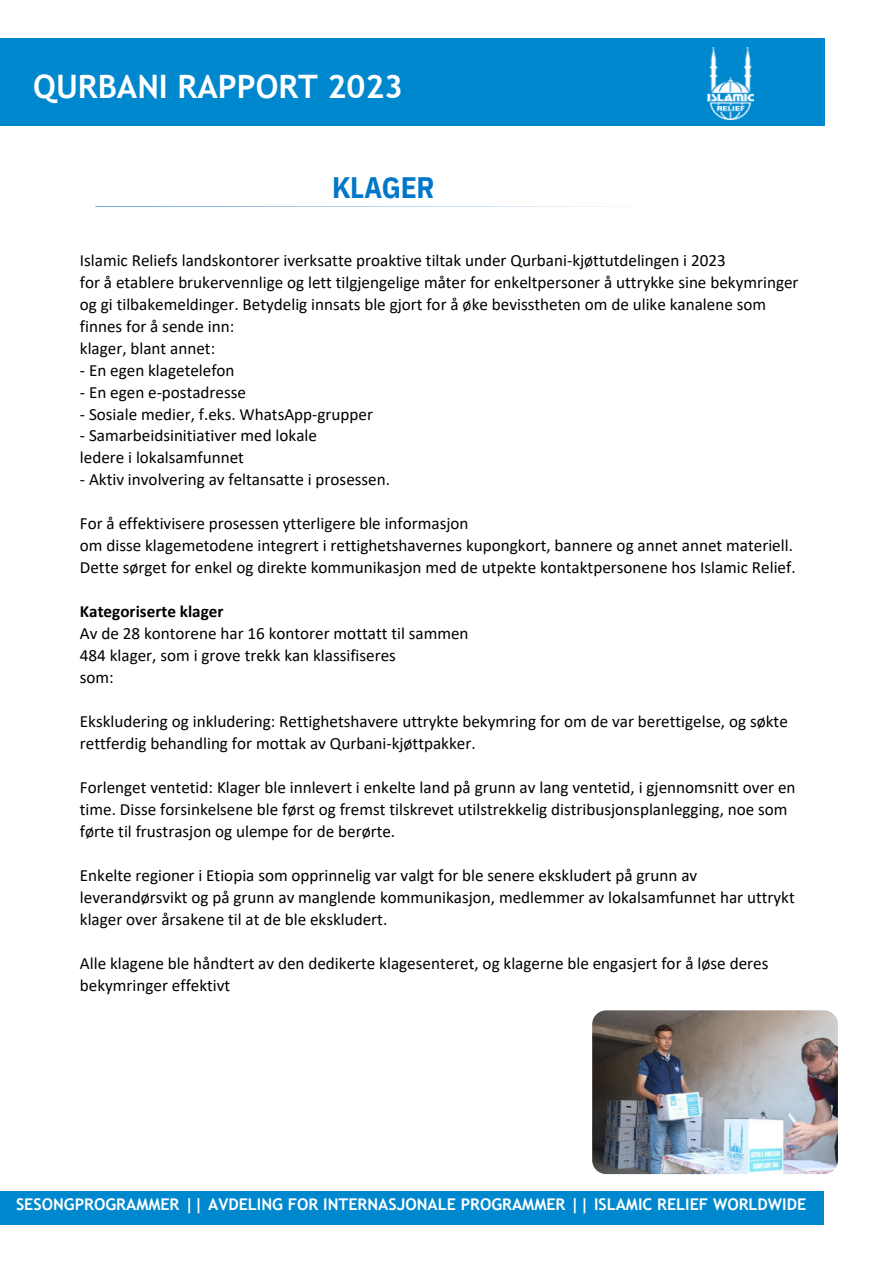
<style>
.page{position:relative;width:894px;height:1264px;background:#fff}
.page>*{position:absolute;margin:0;border:0;box-sizing:border-box;transform-origin:0 0}
.t1{font:700 32.25px "Trebuchet MS";color:#fff}
.t2{font:700 29.55px "IBM Plex Sans Cond";letter-spacing:-.015em;color:#0077c8}
.t3{font:17.1px/21.9px "Calibri";color:#000}
.t4{font:700 17.1px "Calibri";color:#000}
.t5{font:700 16.2px "Trebuchet MS";color:#fff}
</style>
<div class="page">
<svg style="left:95px;top:206px;width:523px;height:1px"></svg>
<img style="left:592px;top:1010px;width:245px;height:164px;border-radius:14px">
<div style="left:0;top:38px;width:824px;height:88px;background:#0088ce"></div>
<img style="left:707px;top:47px;width:46px;height:72px">
<div style="left:0;top:1190px;width:824px;height:34px;background:#0088ce"></div>
<p class="t1" style="left:33px;top:68px;width:371px">QURBANI RAPPORT 2023</p>
<h1 class="t2" style="left:332px;top:168px;width:104px">KLAGER</h1>
<p class="t3" style="left:80px;top:250px;width:647px">Islamic Reliefs landskontorer iverksatte proaktive tiltak under Qurbani-kjøttutdelingen i 2023</p>
<p class="t3" style="left:80px;top:272px;width:720px">for å etablere brukervennlige og lett tilgjengelige måter for enkeltpersoner å uttrykke sine bekymringer og gi tilbakemeldinger. Betydelig innsats ble gjort for å øke bevisstheten om de ulike kanalene som finnes for å sende inn:</p>
<p class="t3" style="left:80px;top:338px;width:137px">klager, blant annet:</p>
<p class="t3" style="left:80px;top:360px;width:156px">- En egen klagetelefon</p>
<p class="t3" style="left:80px;top:382px;width:167px">- En egen e-postadresse</p>
<p class="t3" style="left:80px;top:404px;width:294px">- Sosiale medier, f.eks. WhatsApp-grupper</p>
<p class="t3" style="left:80px;top:426px;width:238px">- Samarbeidsinitiativer med lokale</p>
<p class="t3" style="left:80px;top:448px;width:165px">ledere i lokalsamfunnet</p>
<p class="t3" style="left:80px;top:470px;width:311px">- Aktiv involvering av feltansatte i prosessen.</p>
<p class="t3" style="left:80px;top:514px;width:390px">For å effektivisere prosessen ytterligere ble informasjon</p>
<p class="t3" style="left:80px;top:536px;width:717px">om disse klagemetodene integrert i rettighetshavernes kupongkort, bannere og annet annet materiell.<br>Dette sørget for enkel og direkte kommunikasjon med de utpekte kontaktpersonene hos Islamic Relief.</p>
<p class="t4" style="left:80px;top:604px;width:145px">Kategoriserte klager</p>
<p class="t3" style="left:80px;top:624px;width:390px">Av de 28 kontorene har 16 kontorer mottatt til sammen</p>
<p class="t3" style="left:80px;top:646px;width:317px">484 klager, som i grove trekk kan klassifiseres</p>
<p class="t3" style="left:80px;top:668px;width:35px">som:</p>
<p class="t3" style="left:80px;top:712px;width:709px">Ekskludering og inkludering: Rettighetshavere uttrykte bekymring for om de var berettigelse, og søkte rettferdig behandling for mottak av Qurbani-kjøttpakker.</p>
<p class="t3" style="left:80px;top:778px;width:717px">Forlenget ventetid: Klager ble innlevert i enkelte land på grunn av lang ventetid, i gjennomsnitt over en time. Disse forsinkelsene ble først og fremst tilskrevet utilstrekkelig distribusjonsplanlegging, noe som førte til frustrasjon og ulempe for de berørte.</p>
<p class="t3" style="left:80px;top:865px;width:716px">Enkelte regioner i Etiopia som opprinnelig var valgt for ble senere ekskludert på grunn av leverandørsvikt og på grunn av manglende kommunikasjon, medlemmer av lokalsamfunnet har uttrykt klager over årsakene til at de ble ekskludert.</p>
<p class="t3" style="left:80px;top:953px;width:689px">Alle klagene ble håndtert av den dedikerte klagesenteret, og klagerne ble engasjert for å løse deres bekymringer effektivt</p>
<p class="t5" style="left:16px;top:1195px;width:791px">SESONGPROGRAMMER || AVDELING FOR INTERNASJONALE PROGRAMMER || ISLAMIC RELIEF WORLDWIDE</p>
</div>
